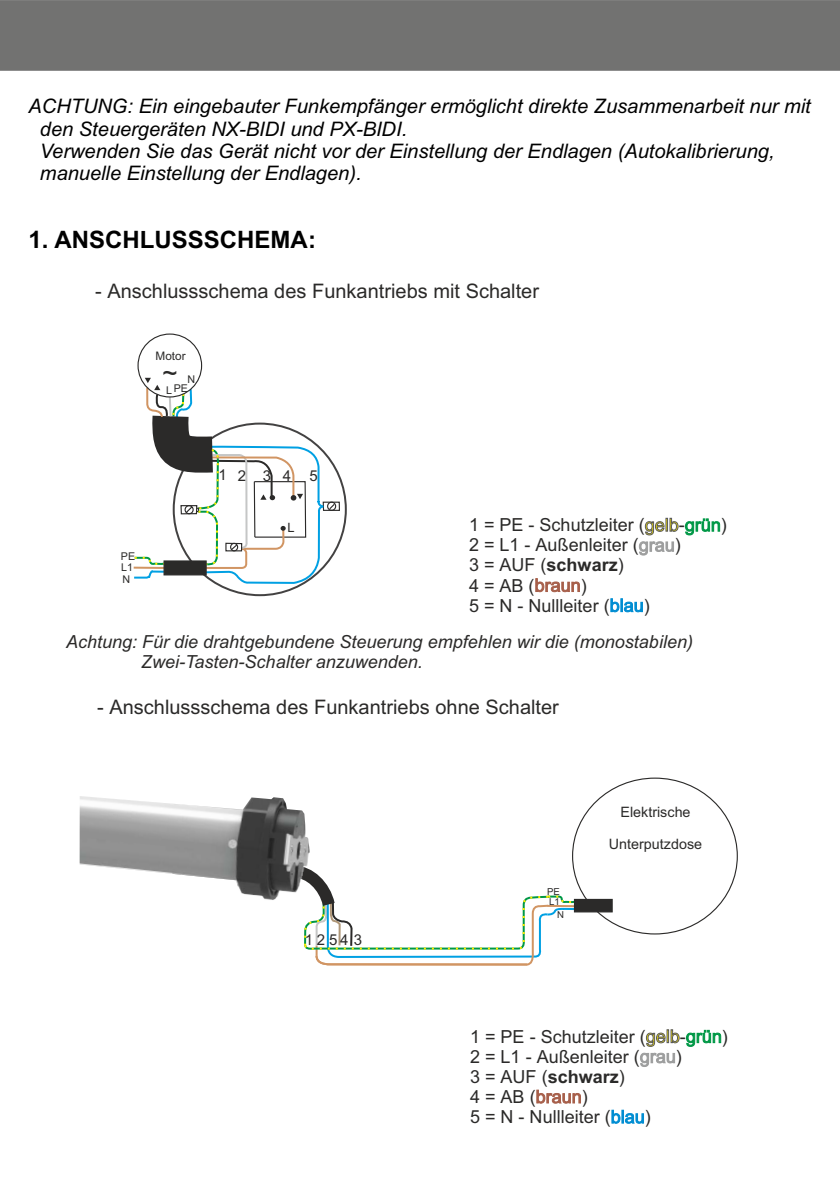
<style>
.page{position:relative;width:840px;height:1191px;background:#fff}
.page>*{position:absolute;margin:0;border:0;box-sizing:border-box;transform-origin:0 0}
.t1{font:25.6px "Arial";color:#2b2a29}
.t2{font:700 24px "Arial";color:#000}
.t3{font:italic 20px/22.4px "Arial";color:#000}
.t4{font:20px "Arial";color:#2b2a29}
.t5{font:18px/20.2px "Arial";color:#2b2a29}
.t6{font:italic 18px/20.2px "Arial";color:#2b2a29}
.t7{font:15px "Arial";letter-spacing:.31em;color:#2b2a29}
.t8{font:14.4px "Arial";color:#2b2a29}
.t9{font:12.8px "Arial";color:#2b2a29}
.t10{font:11.8px "Arial";color:#2b2a29}
.t11{font:10.6px "Arial";color:#2b2a29}
.t12{font:9.6px "Arial";color:#2b2a29}
.s1{color:#ffed00}
.s2{color:#009846}
.s3{color:#9d9e9e}
.s4{font-weight:700}
.s5{color:#a75f4a}
.s6{color:#008dd2}
</style>
<div class="page">
<div style="left:0;top:0;width:839px;height:71px;background:#727271"></div>
<div style="left:322px;top:501px;width:18px;height:10px;border:1px solid #2b2a29"></div>
<div style="left:327px;top:501px;width:9px;height:10px;border:1px solid #2b2a29;border-radius:50%"></div>
<img style="left:80px;top:796px;width:230px;height:104px">
<svg style="left:282px;top:860px;width:331px;height:106px"></svg>
<div style="left:137px;top:333px;width:65px;height:64px;border:1px solid #2b2a29;border-radius:50%"></div>
<svg style="left:133px;top:378px;width:202px;height:207px"></svg>
<p class="t3" style="left:40px;top:97px;width:772px;text-indent:-11px">ACHTUNG: Ein eingebauter Funkempfänger ermöglicht direkte Zusammenarbeit nur mit den Steuergeräten NX-BIDI und PX-BIDI.<br>Verwenden Sie das Gerät nicht vor der Einstellung der Endlagen (Autokalibrierung, manuelle Einstellung der Endlagen).</p>
<p class="t2" style="left:29px;top:231px;width:289px">1. ANSCHLUSSSCHEMA:</p>
<p class="t4" style="left:95px;top:283px;width:445px">- Anschlussschema des Funkantriebs mit Schalter</p>
<p class="t10" style="left:155px;top:352px;width:32px">Motor</p>
<p class="t1" style="left:162px;top:363px;width:16px">~</p>
<p class="t11" style="left:187px;top:376px;width:9px">N</p>
<p class="t11" style="left:173px;top:384px;width:16px">PE</p>
<p class="t11" style="left:166px;top:386px;width:7px">L</p>
<p class="t11" style="left:121px;top:552px;width:16px">PE</p>
<p class="t11" style="left:121px;top:563px;width:13px">L1</p>
<p class="t11" style="left:122px;top:575px;width:9px">N</p>
<p class="t7" style="left:218px;top:470px;width:101px">12 34 5</p>
<p class="t9" style="left:287px;top:523px;width:9px">L</p>
<p class="t5" style="left:468px;top:516px;width:259px">1 = PE - Schutzleiter (<span class="s1">gelb</span>-<span class="s2">grün</span>)<br>2 = L1 - Außenleiter (<span class="s3">grau</span>)<br>3 = AUF (<span class="s4">schwarz</span>)<br>4 = AB (<span class="s5">braun</span>)<br>5 = N - Nullleiter (<span class="s6">blau</span>)</p>
<p class="t6" style="left:141px;top:633px;width:553px;text-indent:-75px">Achtung: Für die drahtgebundene Steuerung empfehlen wir die (monostabilen)<br>Zwei-Tasten-Schalter anzuwenden.</p>
<p class="t4" style="left:97px;top:699px;width:463px">- Anschlussschema des Funkantriebs ohne Schalter</p>
<p class="t7" style="left:305px;top:934px;width:59px">12543</p>
<p class="t12" style="left:547px;top:888px;width:14px">PE</p>
<p class="t12" style="left:556px;top:910px;width:8px">N</p>
<p class="t12" style="left:549px;top:898px;width:12px">L1</p>
<p class="t8" style="left:620px;top:807px;width:72px">Elektrische</p>
<p class="t8" style="left:608px;top:839px;width:95px">Unterputzdose</p>
<p class="t5" style="left:470px;top:1028px;width:259px">1 = PE - Schutzleiter (<span class="s1">gelb</span>-<span class="s2">grün</span>)<br>2 = L1 - Außenleiter (<span class="s3">grau</span>)<br>3 = AUF (<span class="s4">schwarz</span>)<br>4 = AB (<span class="s5">braun</span>)<br>5 = N - Nullleiter (<span class="s6">blau</span>)</p>
</div>
